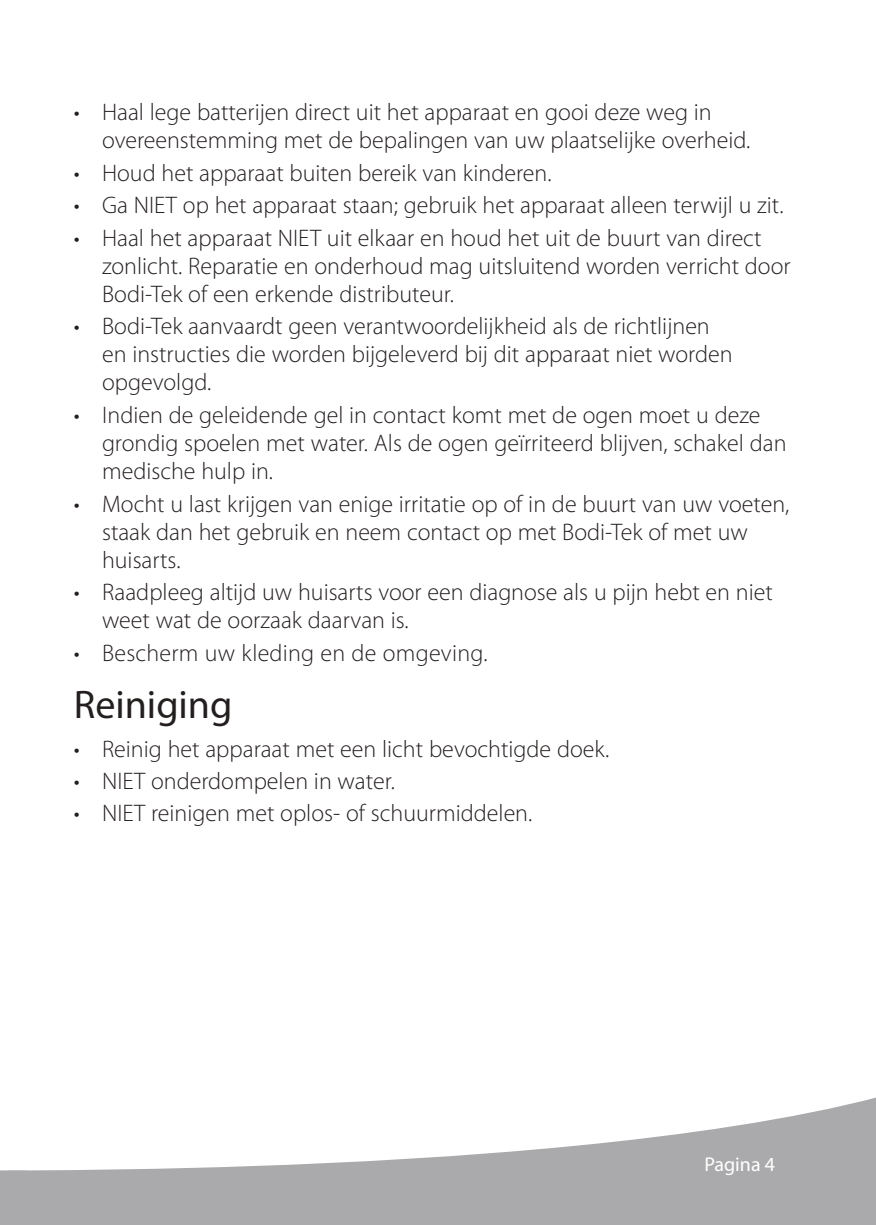
<style>
.page{position:relative;width:876px;height:1225px;background:#fff}
.page>*{position:absolute;margin:0;border:0;box-sizing:border-box;transform-origin:0 0}
.t1{font:40px "Myriad Pro";color:#241f1f}
.t2{font:300 24px/28px "Myriad Pro";color:#241f1f}
.t3{font:20px "Myriad Pro";color:#fff}
</style>
<div class="page">
<svg style="left:27px;top:1097px;width:849px;height:128px;fill:#aaaaac"></svg>
<svg style="left:0;top:1170px;width:27px;height:55px"></svg>
<p class="t2" style="left:102px;top:98px;width:650px;text-indent:-28px">• Haal lege batterijen direct uit het apparaat en gooi deze weg in overeenstemming met de bepalingen van uw plaatselijke overheid.</p>
<p class="t2" style="left:74px;top:158px;width:479px">• Houd het apparaat buiten bereik van kinderen.</p>
<p class="t2" style="left:74px;top:191px;width:711px">• Ga NIET op het apparaat staan; gebruik het apparaat alleen terwijl u zit.</p>
<p class="t2" style="left:102px;top:223px;width:690px;text-indent:-28px">• Haal het apparaat NIET uit elkaar en houd het uit de buurt van direct zonlicht. Reparatie en onderhoud mag uitsluitend worden verricht door<br>Bodi-Tek of een erkende distributeur.</p>
<p class="t2" style="left:102px;top:312px;width:632px;text-indent:-28px">• Bodi-Tek aanvaardt geen verantwoordelijkheid als de richtlijnen en instructies die worden bijgeleverd bij dit apparaat niet worden opgevolgd.</p>
<p class="t2" style="left:102px;top:401px;width:686px;text-indent:-28px">• Indien de geleidende gel in contact komt met de ogen moet u deze grondig spoelen met water. Als de ogen geïrriteerd blijven, schakel dan medische hulp in.</p>
<p class="t2" style="left:102px;top:489px;width:689px;text-indent:-28px">• Mocht u last krijgen van enige irritatie op of in de buurt van uw voeten, staak dan het gebruik en neem contact op met Bodi-Tek of met uw huisarts.</p>
<p class="t2" style="left:102px;top:578px;width:672px;text-indent:-28px">• Raadpleeg altijd uw huisarts voor een diagnose als u pijn hebt en niet weet wat de oorzaak daarvan is.</p>
<p class="t2" style="left:74px;top:638px;width:415px">• Bescherm uw kleding en de omgeving.</p>
<h1 class="t1" style="left:74px;top:679px;width:160px">Reiniging</h1>
<p class="t2" style="left:74px;top:734px;width:537px">• Reinig het apparaat met een licht bevochtigde doek.</p>
<p class="t2" style="left:74px;top:766px;width:323px">• NIET onderdompelen in water.</p>
<p class="t2" style="left:74px;top:798px;width:460px">• NIET reinigen met oplos- of schuurmiddelen.</p>
<p class="t3" style="left:704px;top:1151px;width:72px">Pagina 4</p>
</div>
